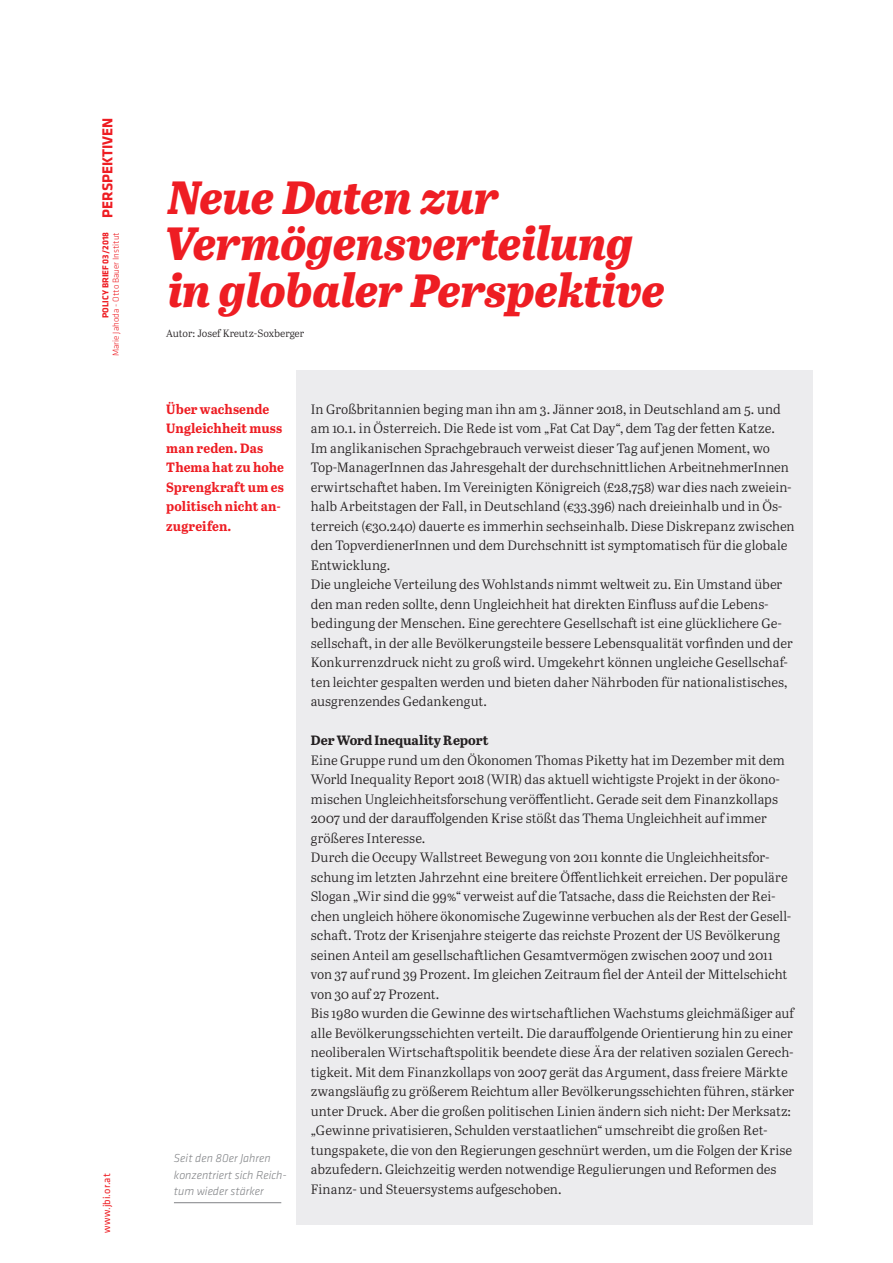
<style>
.page{position:relative;width:893px;height:1263px;background:#fff}
.page>*{position:absolute;margin:0;border:0;box-sizing:border-box;transform-origin:0 0}
.t1{font:italic 800 46.5px/46.5px "Abril Text";letter-spacing:-.015em;color:#ee1d23}
.t2{font:13.5px/19.5px "Abril Text Lt";color:#231f20}
.t3{font:700 13.5px/19.5px "Abril Text";letter-spacing:.005em;color:#ee1d23}
.t4{font:700 13.5px "Abril Text";letter-spacing:-.005em;color:#231f20}
.t5{font:italic 300 12px/16.5px "Klavika";color:#808285}
.t6{font:10.5px "Abril Text Lt";letter-spacing:-.01em;color:#231f20}
.t7{font:10.5px "Klavika";letter-spacing:.01em;color:#ee1d23}
.t8{font:700 9px "Klavika";color:#ee1d23}
.t9{font:300 9px "Klavika";color:#ee1d23}
.s1{font-size:15px}
</style>
<div class="page">
<div style="left:296px;top:370px;width:517px;height:855px;background:#ececee"></div>
<hr style="left:174px;top:1202px;width:107px;height:1px;background:#808285">
<p class="t8" style="left:101px;top:318px;width:202px;rotate:-90deg">POLICY BRIEF 03/2018 <span class="s1">PERSPEKTIVEN</span></p>
<p class="t9" style="left:111px;top:356px;width:125px;rotate:-90deg">Marie Jahoda - Otto Bauer Institut</p>
<p class="t7" style="left:101px;top:1233px;width:61px;rotate:-90deg">www.jbi.or.at</p>
<h1 class="t1" style="left:164px;top:175px;width:503px">Neue Daten zur<br>Vermögensverteilung in globaler Perspektive</h1>
<p class="t6" style="left:166px;top:326px;width:139px">Autor: Josef Kreutz-Soxberger</p>
<p class="t3" style="left:166px;top:399px;width:119px">Über wachsende<br>Ungleichheit muss man reden. Das<br>Thema hat zu hohe<br>Sprengkraft um es politisch nicht an&shy;zugreifen.</p>
<p class="t5" style="left:174px;top:1150px;width:114px">Seit den 80er Jahren konzentriert sich Reich&shy;tum wieder stärker</p>
<p class="t2" style="left:311px;top:399px;width:485px">In Großbritannien beging man ihn am 3. Jänner 2018, in Deutschland am 5. und am 10.1. in Österreich. Die Rede ist vom „Fat Cat Day“, dem Tag der fetten Katze.<br>Im anglikanischen Sprachgebrauch verweist dieser Tag auf jenen Moment, wo Top-ManagerInnen das Jahresgehalt der durchschnittlichen ArbeitnehmerInnen erwirtschaftet haben. Im Vereinigten Königreich (£28,758) war dies nach zweiein&shy;halb Arbeitstagen der Fall, in Deutschland (€33.396) nach dreieinhalb und in Ös&shy;terreich (€30.240) dauerte es immerhin sechseinhalb. Diese Diskrepanz zwischen den TopverdienerInnen und dem Durchschnitt ist symptomatisch für die globale Entwicklung.<br>Die ungleiche Verteilung des Wohlstands nimmt weltweit zu. Ein Umstand über den man reden sollte, denn Ungleichheit hat direkten Einfluss auf die Lebens&shy;bedingung der Menschen. Eine gerechtere Gesellschaft ist eine glücklichere Ge&shy;sellschaft, in der alle Bevölkerungsteile bessere Lebensqualität vorfinden und der Konkurrenzdruck nicht zu groß wird. Umgekehrt können ungleiche Gesellschaf&shy;ten leichter gespalten werden und bieten daher Nährboden für nationalistisches, ausgrenzendes Gedankengut.</p>
<p class="t4" style="left:311px;top:732px;width:179px">Der Word Inequality Report</p>
<p class="t2" style="left:311px;top:750px;width:485px">Eine Gruppe rund um den Ökonomen Thomas Piketty hat im Dezember mit dem World Inequality Report 2018 (WIR) das aktuell wichtigste Projekt in der ökono&shy;mischen Ungleichheitsforschung veröffentlicht. Gerade seit dem Finanzkollaps 2007 und der darauffolgenden Krise stößt das Thema Ungleichheit auf immer größeres Interesse.<br>Durch die Occupy Wallstreet Bewegung von 2011 konnte die Ungleichheitsfor&shy;schung im letzten Jahrzehnt eine breitere Öffentlichkeit erreichen. Der populäre Slogan „Wir sind die 99%“ verweist auf die Tatsache, dass die Reichsten der Rei&shy;chen ungleich höhere ökonomische Zugewinne verbuchen als der Rest der Gesell&shy;schaft. Trotz der Krisenjahre steigerte das reichste Prozent der US Bevölkerung seinen Anteil am gesellschaftlichen Gesamtvermögen zwischen 2007 und 2011 von 37 auf rund 39 Prozent. Im gleichen Zeitraum fiel der Anteil der Mittelschicht von 30 auf 27 Prozent.<br>Bis 1980 wurden die Gewinne des wirtschaftlichen Wachstums gleichmäßiger auf alle Bevölkerungsschichten verteilt. Die darauffolgende Orientierung hin zu einer neoliberalen Wirtschaftspolitik beendete diese Ära der relativen sozialen Gerech&shy;tigkeit. Mit dem Finanzkollaps von 2007 gerät das Argument, dass freiere Märkte zwangsläufig zu größerem Reichtum aller Bevölkerungsschichten führen, stärker unter Druck. Aber die großen politischen Linien ändern sich nicht: Der Merksatz: „Gewinne privatisieren, Schulden verstaatlichen“ umschreibt die großen Ret&shy;tungspakete, die von den Regierungen geschnürt werden, um die Folgen der Krise abzufedern. Gleichzeitig werden notwendige Regulierungen und Reformen des Finanz- und Steuersystems aufgeschoben.</p>
</div>
